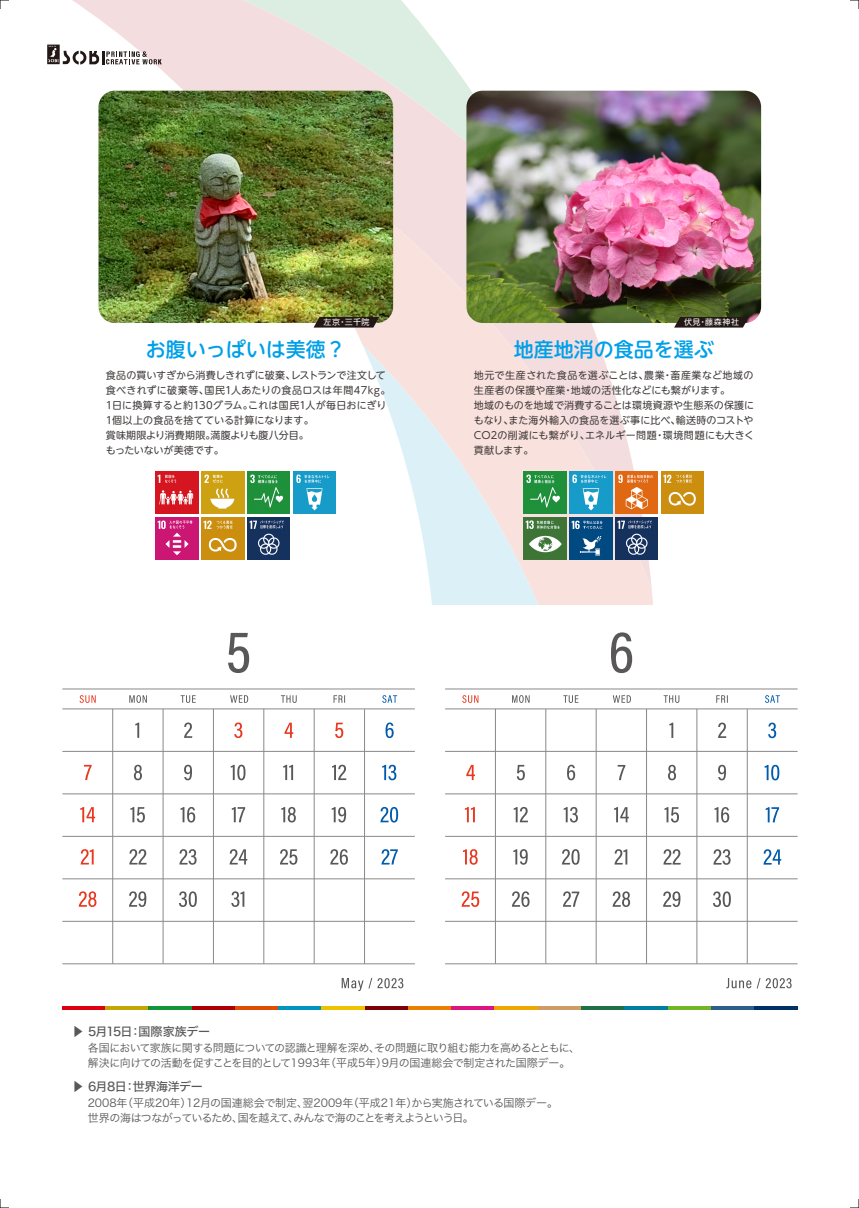
<style>
.page{position:relative;width:859px;height:1208px;background:#fff}
.page>*{position:absolute;margin:0;border:0;box-sizing:border-box;transform-origin:0 0}
.t1{font:500 20px "UD Shin M Go Pro";color:#00a0e9}
.t2{font:12px "Hiragino Sans W5";letter-spacing:-.04em;color:#595757}
.t3{font:11px/15px "Hiragino Sans W3";letter-spacing:-.04em;color:#595757}
.t4{font:10px/15px "UD Shin M Go Pro";letter-spacing:.01em;color:#3e3a39}
.t5{font:8px "UD Shin M Go Pro";letter-spacing:.07em;color:#fff}
</style>
<div class="page">
<svg style="left:155px;top:6px;width:497px;height:554px"></svg>
<svg style="left:189px;top:96px;width:467px;height:508px"></svg>
<svg style="left:363px;top:345px;width:206px;height:259px"></svg>
<img style="left:98px;top:95px;width:295px;height:228px">
<svg style="left:314px;top:317px;width:65px;height:10px"></svg>
<img style="left:466px;top:91px;width:295px;height:232px">
<svg style="left:674px;top:317px;width:75px;height:10px"></svg>
<svg style="left:47px;top:0;width:359px;height:95px"></svg>
<svg style="left:342px;top:978px;width:61px;height:13px"></svg>
<svg style="left:228px;top:633px;width:21px;height:40px"></svg>
<svg style="left:84px;top:765px;width:8px;height:15px"></svg>
<svg style="left:80px;top:807px;width:15px;height:15px"></svg>
<svg style="left:81px;top:849px;width:13px;height:15px"></svg>
<svg style="left:79px;top:891px;width:17px;height:16px"></svg>
<svg style="left:135px;top:722px;width:4px;height:16px"></svg>
<svg style="left:134px;top:764px;width:8px;height:16px"></svg>
<svg style="left:130px;top:807px;width:15px;height:15px"></svg>
<svg style="left:129px;top:849px;width:18px;height:15px"></svg>
<svg style="left:129px;top:891px;width:17px;height:16px"></svg>
<svg style="left:184px;top:722px;width:8px;height:16px"></svg>
<svg style="left:184px;top:764px;width:8px;height:16px"></svg>
<svg style="left:180px;top:807px;width:15px;height:15px"></svg>
<svg style="left:179px;top:849px;width:18px;height:15px"></svg>
<svg style="left:179px;top:891px;width:18px;height:16px"></svg>
<svg style="left:234px;top:722px;width:8px;height:16px"></svg>
<svg style="left:231px;top:764px;width:14px;height:16px"></svg>
<svg style="left:232px;top:807px;width:13px;height:15px"></svg>
<svg style="left:230px;top:849px;width:17px;height:15px"></svg>
<svg style="left:231px;top:891px;width:13px;height:16px"></svg>
<svg style="left:285px;top:722px;width:8px;height:16px"></svg>
<svg style="left:283px;top:765px;width:10px;height:15px"></svg>
<svg style="left:281px;top:807px;width:15px;height:15px"></svg>
<svg style="left:280px;top:849px;width:17px;height:15px"></svg>
<svg style="left:335px;top:722px;width:8px;height:16px"></svg>
<svg style="left:332px;top:764px;width:14px;height:16px"></svg>
<svg style="left:332px;top:807px;width:14px;height:15px"></svg>
<svg style="left:330px;top:849px;width:18px;height:15px"></svg>
<svg style="left:386px;top:722px;width:8px;height:16px"></svg>
<svg style="left:382px;top:764px;width:14px;height:16px"></svg>
<svg style="left:380px;top:807px;width:18px;height:15px"></svg>
<svg style="left:381px;top:849px;width:17px;height:15px"></svg>
<svg style="left:466px;top:765px;width:9px;height:15px"></svg>
<svg style="left:465px;top:807px;width:10px;height:15px"></svg>
<svg style="left:463px;top:849px;width:15px;height:15px"></svg>
<svg style="left:462px;top:891px;width:17px;height:16px"></svg>
<svg style="left:517px;top:765px;width:8px;height:15px"></svg>
<svg style="left:514px;top:807px;width:14px;height:15px"></svg>
<svg style="left:513px;top:849px;width:15px;height:15px"></svg>
<svg style="left:512px;top:891px;width:18px;height:16px"></svg>
<svg style="left:567px;top:764px;width:8px;height:16px"></svg>
<svg style="left:564px;top:807px;width:14px;height:15px"></svg>
<svg style="left:562px;top:849px;width:18px;height:15px"></svg>
<svg style="left:563px;top:891px;width:16px;height:15px"></svg>
<svg style="left:618px;top:765px;width:7px;height:15px"></svg>
<svg style="left:614px;top:807px;width:15px;height:15px"></svg>
<svg style="left:614px;top:849px;width:13px;height:15px"></svg>
<svg style="left:613px;top:891px;width:17px;height:16px"></svg>
<svg style="left:669px;top:722px;width:4px;height:16px"></svg>
<svg style="left:668px;top:765px;width:8px;height:15px"></svg>
<svg style="left:664px;top:807px;width:15px;height:15px"></svg>
<svg style="left:663px;top:849px;width:18px;height:15px"></svg>
<svg style="left:663px;top:891px;width:17px;height:16px"></svg>
<svg style="left:718px;top:722px;width:8px;height:16px"></svg>
<svg style="left:718px;top:765px;width:8px;height:15px"></svg>
<svg style="left:714px;top:807px;width:15px;height:15px"></svg>
<svg style="left:713px;top:849px;width:17px;height:16px"></svg>
<svg style="left:713px;top:891px;width:18px;height:16px"></svg>
<svg style="left:768px;top:722px;width:8px;height:16px"></svg>
<svg style="left:765px;top:765px;width:14px;height:15px"></svg>
<svg style="left:766px;top:807px;width:13px;height:15px"></svg>
<svg style="left:763px;top:849px;width:18px;height:15px"></svg>
<svg style="left:726px;top:978px;width:66px;height:10px"></svg>
<svg style="left:611px;top:632px;width:21px;height:41px"></svg>
<svg style="left:80px;top:695px;width:16px;height:8px"></svg>
<svg style="left:129px;top:695px;width:18px;height:8px"></svg>
<svg style="left:181px;top:695px;width:15px;height:8px"></svg>
<svg style="left:230px;top:695px;width:18px;height:8px"></svg>
<svg style="left:281px;top:695px;width:16px;height:8px"></svg>
<svg style="left:334px;top:695px;width:11px;height:8px"></svg>
<svg style="left:382px;top:695px;width:15px;height:8px"></svg>
<hr style="left:62px;top:708px;width:353px;height:1px;background:#898989">
<hr style="left:62px;top:751px;width:353px;height:1px;background:#898989">
<hr style="left:62px;top:793px;width:353px;height:1px;background:#898989">
<hr style="left:62px;top:836px;width:353px;height:1px;background:#898989">
<hr style="left:62px;top:878px;width:353px;height:1px;background:#898989">
<hr style="left:62px;top:921px;width:353px;height:1px;background:#898989">
<hr style="left:62px;top:963px;width:353px;height:1px;background:#898989">
<hr style="left:62px;top:689px;width:353px;height:1px;background:#898989">
<hr style="left:364px;top:709px;width:1px;height:254px;background:#898989">
<hr style="left:314px;top:709px;width:1px;height:254px;background:#898989">
<hr style="left:264px;top:709px;width:1px;height:254px;background:#898989">
<hr style="left:213px;top:709px;width:1px;height:254px;background:#898989">
<hr style="left:163px;top:709px;width:1px;height:254px;background:#898989">
<hr style="left:113px;top:709px;width:1px;height:254px;background:#898989">
<svg style="left:462px;top:695px;width:16px;height:8px"></svg>
<svg style="left:512px;top:695px;width:18px;height:8px"></svg>
<svg style="left:563px;top:695px;width:15px;height:8px"></svg>
<svg style="left:613px;top:695px;width:18px;height:8px"></svg>
<svg style="left:664px;top:695px;width:15px;height:8px"></svg>
<svg style="left:716px;top:695px;width:12px;height:8px"></svg>
<svg style="left:765px;top:695px;width:15px;height:8px"></svg>
<hr style="left:445px;top:708px;width:353px;height:1px;background:#898989">
<hr style="left:445px;top:751px;width:353px;height:1px;background:#898989">
<hr style="left:445px;top:793px;width:353px;height:1px;background:#898989">
<hr style="left:445px;top:836px;width:353px;height:1px;background:#898989">
<hr style="left:445px;top:878px;width:353px;height:1px;background:#898989">
<hr style="left:445px;top:921px;width:353px;height:1px;background:#898989">
<hr style="left:445px;top:963px;width:353px;height:1px;background:#898989">
<hr style="left:445px;top:689px;width:353px;height:1px;background:#898989">
<hr style="left:747px;top:709px;width:1px;height:254px;background:#898989">
<hr style="left:697px;top:709px;width:1px;height:254px;background:#898989">
<hr style="left:646px;top:709px;width:1px;height:254px;background:#898989">
<hr style="left:596px;top:709px;width:1px;height:254px;background:#898989">
<hr style="left:546px;top:709px;width:1px;height:254px;background:#898989">
<hr style="left:495px;top:709px;width:1px;height:254px;background:#898989">
<hr style="left:62px;top:1006px;width:43px;height:3px;background:#dc0010">
<hr style="left:105px;top:1006px;width:44px;height:3px;background:#c3a700">
<hr style="left:149px;top:1006px;width:43px;height:3px;background:#119538">
<hr style="left:192px;top:1006px;width:43px;height:3px;background:#ad0003">
<hr style="left:235px;top:1006px;width:43px;height:3px;background:#dc4f03">
<hr style="left:278px;top:1006px;width:44px;height:3px;background:#0094be">
<hr style="left:322px;top:1006px;width:43px;height:3px;background:#edc300">
<hr style="left:365px;top:1006px;width:43px;height:3px;background:#7d0005">
<hr style="left:408px;top:1006px;width:44px;height:3px;background:#e97f00">
<hr style="left:452px;top:1006px;width:43px;height:3px;background:#df1482">
<hr style="left:495px;top:1006px;width:43px;height:3px;background:#efa600">
<hr style="left:538px;top:1006px;width:43px;height:3px;background:#ce9c64">
<hr style="left:581px;top:1006px;width:44px;height:3px;background:#1d7147">
<hr style="left:625px;top:1006px;width:43px;height:3px;background:#007ea2">
<hr style="left:668px;top:1006px;width:43px;height:3px;background:#72b628">
<hr style="left:711px;top:1006px;width:43px;height:3px;background:#2d5f8b">
<hr style="left:754px;top:1006px;width:43px;height:3px;background:#003067">
<img style="left:156px;top:471px;width:42px;height:43px">
<img style="left:202px;top:471px;width:42px;height:43px">
<img style="left:248px;top:471px;width:42px;height:43px">
<img style="left:294px;top:471px;width:42px;height:43px">
<img style="left:156px;top:517px;width:42px;height:42px">
<img style="left:202px;top:517px;width:42px;height:42px">
<img style="left:248px;top:517px;width:42px;height:42px">
<img style="left:524px;top:471px;width:42px;height:43px">
<img style="left:570px;top:471px;width:42px;height:43px">
<img style="left:616px;top:471px;width:42px;height:43px">
<img style="left:661px;top:471px;width:43px;height:43px">
<img style="left:524px;top:517px;width:42px;height:42px">
<img style="left:570px;top:517px;width:42px;height:42px">
<img style="left:616px;top:517px;width:42px;height:42px">
<svg style="left:0;top:1199px;width:9px;height:9px"></svg>
<svg style="left:0;top:0;width:9px;height:9px"></svg>
<svg style="left:850px;top:0;width:9px;height:9px"></svg>
<svg style="left:850px;top:1199px;width:9px;height:9px"></svg>
<p class="t5" style="left:324px;top:316px;width:48px">左京・三千院</p>
<p class="t5" style="left:684px;top:316px;width:56px">伏見・藤森神社</p>
<h1 class="t1" style="left:146px;top:333px;width:201px">お腹いっぱいは美徳？</h1>
<p class="t4" style="left:106px;top:367px;width:286px">食品の買いすぎから消費しきれずに破棄、レストランで注文して食べきれずに破棄等、国民1人あたりの食品ロスは年間47kg。<br>1日に換算すると約130グラム。これは国民1人が毎日おにぎり<br>1個以上の食品を捨てている計算になります。<br>賞味期限より消費期限。満腹よりも腹八分目。<br>もったいないが美徳です。</p>
<p class="t4" style="left:474px;top:367px;width:282px">地元で生産された食品を選ぶことは、農業・畜産業など地域の生産者の保護や産業・地域の活性化などにも繋がります。<br>地域のものを地域で消費することは環境資源や生態系の保護にもなり、また海外輸入の食品を選ぶ事に比べ、輸送時のコストや<br>CO2の削減にも繋がり、エネルギー問題・環境問題にも大きく貢献します。</p>
<h1 class="t1" style="left:514px;top:333px;width:201px">地産地消の食品を選ぶ</h1>
<p class="t2" style="left:72px;top:1020px;width:139px">▶ 5月15日：国際家族デー</p>
<p class="t3" style="left:88px;top:1040px;width:494px">各国において家族に関する問題についての認識と理解を深め、その問題に取り組む能力を高めるとともに、解決に向けての活動を促すことを目的として1993年（平成5年）9月の国連総会で制定された国際デー。</p>
<p class="t2" style="left:72px;top:1075px;width:132px">▶ 6月8日：世界海洋デー</p>
<p class="t3" style="left:88px;top:1095px;width:472px">2008年（平成20年）12月の国連総会で制定、翌2009年（平成21年）から実施されている国際デー。世界の海はつながっているため、国を越えて、みんなで海のことを考えようという日。</p>
</div>
